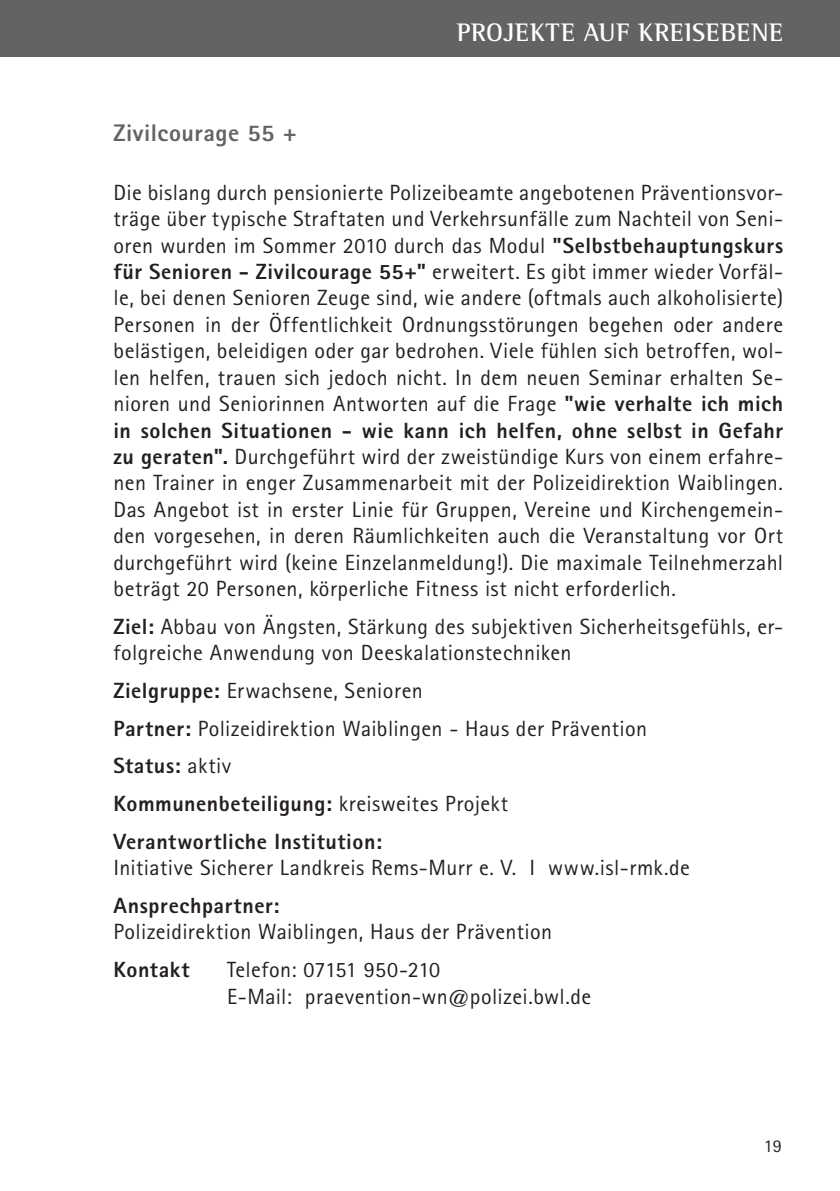
<style>
.page{position:relative;width:840px;height:1191px;background:#fff}
.page>*{position:absolute;margin:0;border:0;box-sizing:border-box;transform-origin:0 0}
.semo_13pt_bold_weiß{font:700 26px "Rotis Semi Serif Pro";letter-spacing:.025em;color:#fff}
.rotis_12_pt_bold_rot{font:800 24px "Rotis Sans Serif Pro";letter-spacing:.02em;color:#636366}
.rotis_sans_11pt_text{font:22px/26.4px "Rotis Sans Serif Pro";letter-spacing:.02em;color:#231f20}
.rotis_sans_11pt_text-2{font:800 22px "Rotis Sans Serif Pro";letter-spacing:.025em;color:#231f20}
.t1{font:18px "Rotis Sans Serif Pro";color:#231f20}
.s1{font-weight:800}
.s2{font-weight:400}
</style>
<div class="page">
<div style="left:0;top:0;width:839px;height:57px;background:#636366"></div>
<p class="semo_13pt_bold_weiß" style="left:456px;top:17px;width:328px">PROJEKTE AUF KREISEBENE</p>
<p class="rotis_12_pt_bold_rot" style="left:113px;top:118px;width:185px">Zivilcourage 55 +</p>
<p class="rotis_sans_11pt_text" style="left:113px;top:179px;width:670px;text-align:justify">Die bislang durch pensionierte Polizeibeamte angebotenen Präventionsvor&shy;träge über typische Straftaten und Verkehrsunfälle zum Nachteil von Seni&shy;oren wurden im Sommer 2010 durch das Modul <span class="s1">"Selbstbehauptungskurs für Senioren - Zivilcourage 55+"</span> erweitert. Es gibt immer wieder Vorfäl&shy;le, bei denen Senioren Zeuge sind, wie andere (oftmals auch alkoholisierte)<br>Personen in der Öffentlichkeit Ordnungsstörungen begehen oder andere belästigen, beleidigen oder gar bedrohen. Viele fühlen sich betroffen, wol&shy;len helfen, trauen sich jedoch nicht. In dem neuen Seminar erhalten Se&shy;nioren und Seniorinnen Antworten auf die Frage <span class="s1">"wie verhalte ich mich in solchen Situationen - wie kann ich helfen, ohne selbst in Gefahr zu geraten".</span> Durchgeführt wird der zweistündige Kurs von einem erfahre&shy;nen Trainer in enger Zusammenarbeit mit der Polizeidirektion Waiblingen.<br>Das Angebot ist in erster Linie für Gruppen, Vereine und Kirchengemein&shy;den vorgesehen, in deren Räumlichkeiten auch die Veranstaltung vor Ort durchgeführt wird (keine Einzelanmeldung!). Die maximale Teilnehmerzahl beträgt 20 Personen, körperliche Fitness ist nicht erforderlich.</p>
<p class="rotis_sans_11pt_text" style="left:113px;top:613px;width:670px"><span class="s1">Ziel:</span> Abbau von Ängsten, Stärkung des subjektiven Sicherheitsgefühls, er&shy;folgreiche Anwendung von Deeskalationstechniken</p>
<p class="rotis_sans_11pt_text" style="left:113px;top:677px;width:310px"><span class="s1">Zielgruppe:</span> Erwachsene, Senioren</p>
<p class="rotis_sans_11pt_text" style="left:113px;top:715px;width:535px"><span class="s1">Partner:</span> Polizeidirektion Waiblingen - Haus der Prävention</p>
<p class="rotis_sans_11pt_text-2" style="left:113px;top:752px;width:119px">Status: <span class="s2">aktiv</span></p>
<p class="rotis_sans_11pt_text-2" style="left:113px;top:789px;width:396px">Kommunenbeteiligung: <span class="s2">kreisweites Projekt</span></p>
<p class="rotis_sans_11pt_text" style="left:113px;top:828px;width:577px"><span class="s1">Verantwortliche Institution:<br></span>Initiative Sicherer Landkreis Rems-Murr e. V. I www.isl-rmk.de</p>
<p class="rotis_sans_11pt_text" style="left:113px;top:892px;width:440px"><span class="s1">Ansprechpartner:<br></span>Polizeidirektion Waiblingen, Haus der Prävention</p>
<p class="rotis_sans_11pt_text-2" style="left:113px;top:955px;width:78px">Kontakt</p>
<p class="rotis_sans_11pt_text" style="left:227px;top:956px;width:365px">Telefon: 07151 950-210<br>E-Mail: praevention-wn@polizei.bwl.de</p>
<p class="t1" style="left:763px;top:1135px;width:19px">19</p>
</div>
